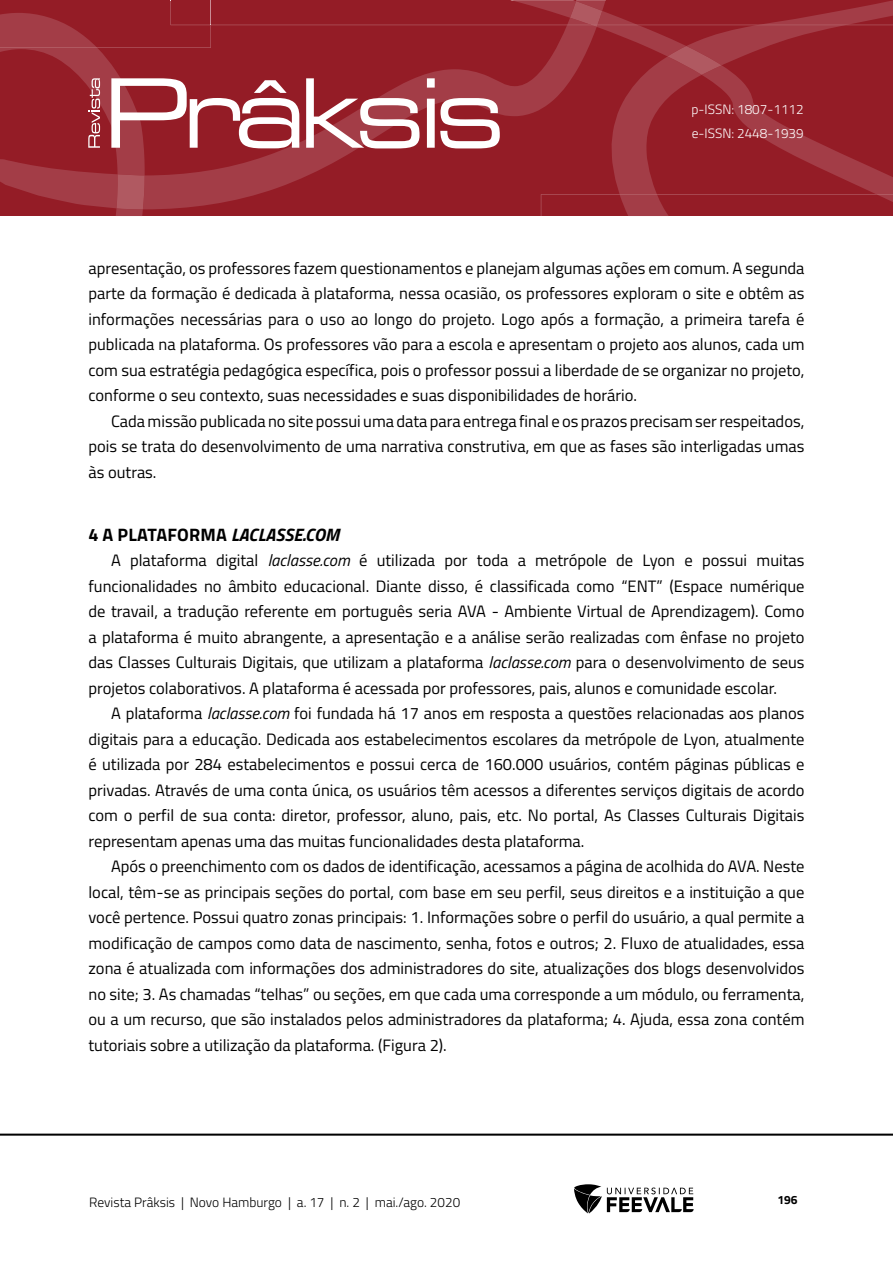
<style>
.page{position:relative;width:893px;height:1263px;background:#fff}
.page>*{position:absolute;margin:0;border:0;box-sizing:border-box;transform-origin:0 0}
.TITILO_1{font:700 18px "Titillium Web";letter-spacing:.01em;color:#000}
.Corpo_de_texto{font:16.5px/25.5px "Titillium Web";color:#000;text-align:justify}
.t1{font:300 13.5px "Titillium Web";color:#000}
.t2{font:300 13.5px/24px "Titillium Web";color:#fff}
.t3{font:700 12px "Titillium Web";color:#000}
.s1{font-style:italic}
</style>
<div class="page">
<hr style="left:0;top:1133px;width:893px;height:3px;background:#000">
<svg style="left:574px;top:1184px;width:120px;height:29px"></svg>
<svg style="left:0;top:0;width:893px;height:216px;background:#9c2e38"></svg>
<p class="t2" style="left:691px;top:97px;width:114px">p-ISSN: 1807-1112 e-ISSN: 2448-1939</p>
<p class="Corpo_de_texto" style="left:88px;top:254px;width:717px">apresentação, os professores fazem questionamentos e planejam algumas ações em comum. A segunda parte da formação é dedicada à plataforma, nessa ocasião, os professores exploram o site e obtêm as informações necessárias para o uso ao longo do projeto. Logo após a formação, a primeira tarefa é publicada na plataforma. Os professores vão para a escola e apresentam o projeto aos alunos, cada um com sua estratégia pedagógica específica, pois o professor possui a liberdade de se organizar no projeto, conforme o seu contexto, suas necessidades e suas disponibilidades de horário.</p>
<p class="Corpo_de_texto" style="left:88px;top:407px;width:717px;text-indent:22px">Cada missão publicada no site possui uma data para entrega final e os prazos precisam ser respeitados, pois se trata do desenvolvimento de uma narrativa construtiva, em que as fases são interligadas umas às outras.</p>
<p class="TITILO_1" style="left:88px;top:521px;width:252px">4 A PLATAFORMA <span class="s1">LACLASSE.COM</span></p>
<p class="Corpo_de_texto" style="left:88px;top:547px;width:717px;text-indent:22px">A plataforma digital <span class="s1">laclasse.com</span> é utilizada por toda a metrópole de Lyon e possui muitas funcionalidades no âmbito educacional. Diante disso, é classificada como “ENT” (Espace numérique de travail, a tradução referente em português seria AVA - Ambiente Virtual de Aprendizagem). Como a plataforma é muito abrangente, a apresentação e a análise serão realizadas com ênfase no projeto das Classes Culturais Digitais, que utilizam a plataforma <span class="s1">laclasse.com</span> para o desenvolvimento de seus projetos colaborativos. A plataforma é acessada por professores, pais, alunos e comunidade escolar.</p>
<p class="Corpo_de_texto" style="left:88px;top:700px;width:717px;text-indent:22px">A plataforma <span class="s1">laclasse.com</span> foi fundada há 17 anos em resposta a questões relacionadas aos planos digitais para a educação. Dedicada aos estabelecimentos escolares da metrópole de Lyon, atualmente é utilizada por 284 estabelecimentos e possui cerca de 160.000 usuários, contém páginas públicas e privadas. Através de uma conta única, os usuários têm acessos a diferentes serviços digitais de acordo com o perfil de sua conta: diretor, professor, aluno, pais, etc. No portal, As Classes Culturais Digitais representam apenas uma das muitas funcionalidades desta plataforma.</p>
<p class="Corpo_de_texto" style="left:88px;top:853px;width:717px;text-indent:22px">Após o preenchimento com os dados de identificação, acessamos a página de acolhida do AVA. Neste local, têm-se as principais seções do portal, com base em seu perfil, seus direitos e a instituição a que você pertence. Possui quatro zonas principais: 1. Informações sobre o perfil do usuário, a qual permite a modificação de campos como data de nascimento, senha, fotos e outros; 2. Fluxo de atualidades, essa zona é atualizada com informações dos administradores do site, atualizações dos blogs desenvolvidos no site; 3. As chamadas “telhas” ou seções, em que cada uma corresponde a um módulo, ou ferramenta, ou a um recurso, que são instalados pelos administradores da plataforma; 4. Ajuda, essa zona contém tutoriais sobre a utilização da plataforma. (Figura 2).</p>
<p class="t1" style="left:89px;top:1192px;width:372px">Revista Prâksis | Novo Hamburgo | a. 17 | n. 2 | mai./ago. 2020</p>
<p class="t3" style="left:777px;top:1190px;width:22px">196</p>
</div>
